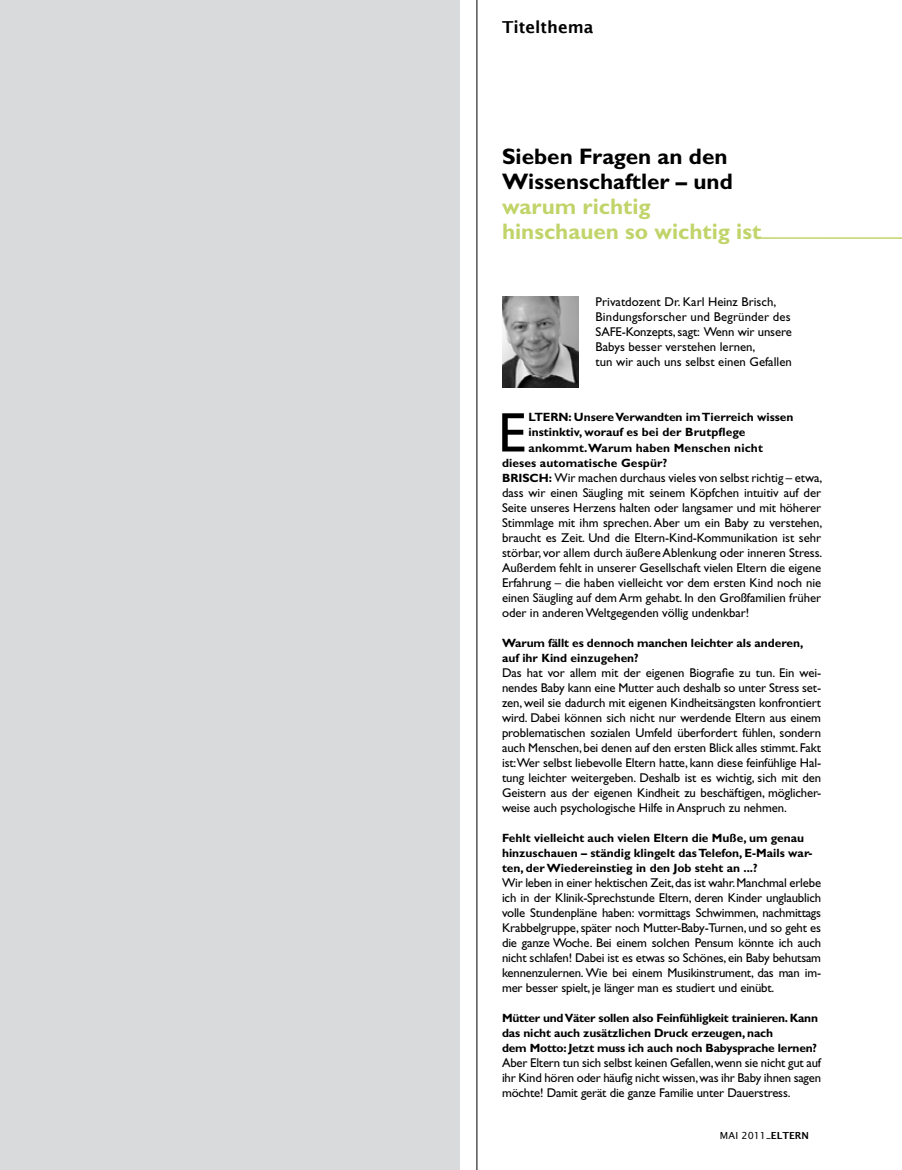
<style>
.page{position:relative;width:902px;height:1170px;background:#fff}
.page>*{position:absolute;margin:0;border:0;box-sizing:border-box;transform-origin:0 0}
.t1{font:55.95px "Gill Sans";color:#000}
.t2{font:700 22.5px/24.9px "Gill Sans";color:#000}
.t3{font:700 22.5px/24.9px "Gill Sans";color:#c1d46a}
.t4{font:600 16.5px "Lucida Sans";color:#000}
.t5{font:12.75px/15px "Gill Sans";letter-spacing:-.01em;color:#000;text-align:justify}
.t6{font:700 12px/15px "Gill Sans";letter-spacing:-.005em;color:#000}
.t7{font:9.75px "Lucida Sans";letter-spacing:-.005em;color:#000}
.s1{font-weight:700;font-size:12px}
.s2{font-weight:600}
</style>
<div class="page">
<div style="left:0;top:0;width:459px;height:1169px;background:#d9dadb"></div>
<hr style="left:476px;top:0;width:1px;height:1169px;background:#000">
<img style="left:502px;top:296px;width:76px;height:91px">
<hr style="left:757px;top:237px;width:144px;height:2px;background:#c1d46a">
<p class="t4" style="left:502px;top:17px;width:93px">Titelthema</p>
<h2 class="t2" style="left:502px;top:144px;width:232px">Sieben Fragen an den<br>Wissenschaftler – und</h2>
<h2 class="t3" style="left:502px;top:194px;width:260px">warum richtig hinschauen so wichtig ist</h2>
<p class="t5" style="left:595px;top:294px;width:198px;text-align:left">Privatdozent Dr. Karl Heinz Brisch, Bindungsforscher und Begründer des SAFE-Konzepts, sagt: Wenn wir unsere Babys besser verstehen lernen,<br>tun wir auch uns selbst einen Gefallen</p>
<h1 class="t1" style="left:498px;top:400px;width:29px">E</h1>
<p class="t6" style="left:528px;top:410px;width:266px">LTERN: Unsere Verwandten im Tierreich wissen</p>
<p class="t6" style="left:528px;top:425px;width:218px">instinktiv, worauf es bei der Brutpflege</p>
<p class="t6" style="left:528px;top:440px;width:236px">ankommt. Warum haben Menschen nicht</p>
<p class="t6" style="left:502px;top:455px;width:167px">dieses automatische Gespür?</p>
<p class="t5" style="left:502px;top:470px;width:322px"><span class="s1">Brisch:</span> Wir machen durchaus vieles von selbst richtig – etwa, dass wir einen Säugling mit seinem Köpfchen intuitiv auf der Seite unseres Herzens halten oder langsamer und mit höherer Stimmlage mit ihm sprechen. Aber um ein Baby zu verstehen, braucht es Zeit. Und die Eltern-Kind-Kommunikation ist sehr störbar, vor allem durch äußere Ablenkung oder inneren Stress.<br>Außerdem fehlt in unserer Gesellschaft vielen Eltern die eigene Erfahrung – die haben vielleicht vor dem ersten Kind noch nie einen Säugling auf dem Arm gehabt. In den Großfamilien früher oder in anderen Weltgegenden völlig undenkbar!</p>
<p class="t6" style="left:502px;top:635px;width:303px">Warum fällt es dennoch manchen leichter als anderen, auf ihr Kind einzugehen?</p>
<p class="t5" style="left:502px;top:665px;width:320px">Das hat vor allem mit der eigenen Biografie zu tun. Ein wei&shy;nendes Baby kann eine Mutter auch deshalb so unter Stress set&shy;zen, weil sie dadurch mit eigenen Kindheitsängsten konfrontiert wird. Dabei können sich nicht nur werdende Eltern aus einem problematischen sozialen Umfeld überfordert fühlen, sondern auch Menschen, bei denen auf den ersten Blick alles stimmt. Fakt ist:Wer selbst liebevolle Eltern hatte, kann diese feinfühlige Hal&shy;tung leichter weitergeben. Deshalb ist es wichtig, sich mit den Geistern aus der eigenen Kindheit zu beschäftigen, möglicher&shy;weise auch psychologische Hilfe in Anspruch zu nehmen.</p>
<p class="t6" style="left:502px;top:830px;width:312px">Fehlt vielleicht auch vielen Eltern die Muße, um genau hinzuschauen – ständig klingelt das Telefon, E-Mails war&shy;ten, der Wiedereinstieg in den Job steht an ...?</p>
<p class="t5" style="left:502px;top:875px;width:320px">Wir leben in einer hektischen Zeit, das ist wahr. Manchmal erlebe ich in der Klinik-Sprechstunde Eltern, deren Kinder unglaublich volle Stundenpläne haben: vormittags Schwimmen, nachmittags Krabbelgruppe, später noch Mutter-Baby-Turnen, und so geht es die ganze Woche. Bei einem solchen Pensum könnte ich auch nicht schlafen! Dabei ist es etwas so Schönes, ein Baby behutsam kennenzulernen. Wie bei einem Musikinstrument, das man im&shy;mer besser spielt, je länger man es studiert und einübt.</p>
<p class="t6" style="left:502px;top:1010px;width:317px">Mütter und Väter sollen also Feinfühligkeit trainieren. Kann das nicht auch zusätzlichen Druck erzeugen, nach<br>dem Motto: Jetzt muss ich auch noch Babysprache lernen?</p>
<p class="t5" style="left:502px;top:1055px;width:320px">Aber Eltern tun sich selbst keinen Gefallen, wenn sie nicht gut auf ihr Kind hören oder häufig nicht wissen, was ihr Baby ihnen sagen möchte! Damit gerät die ganze Familie unter Dauerstress.</p>
<p class="t7" style="left:720px;top:1129px;width:91px">Mai 2011_<span class="s2">ELTERN</span></p>
</div>
